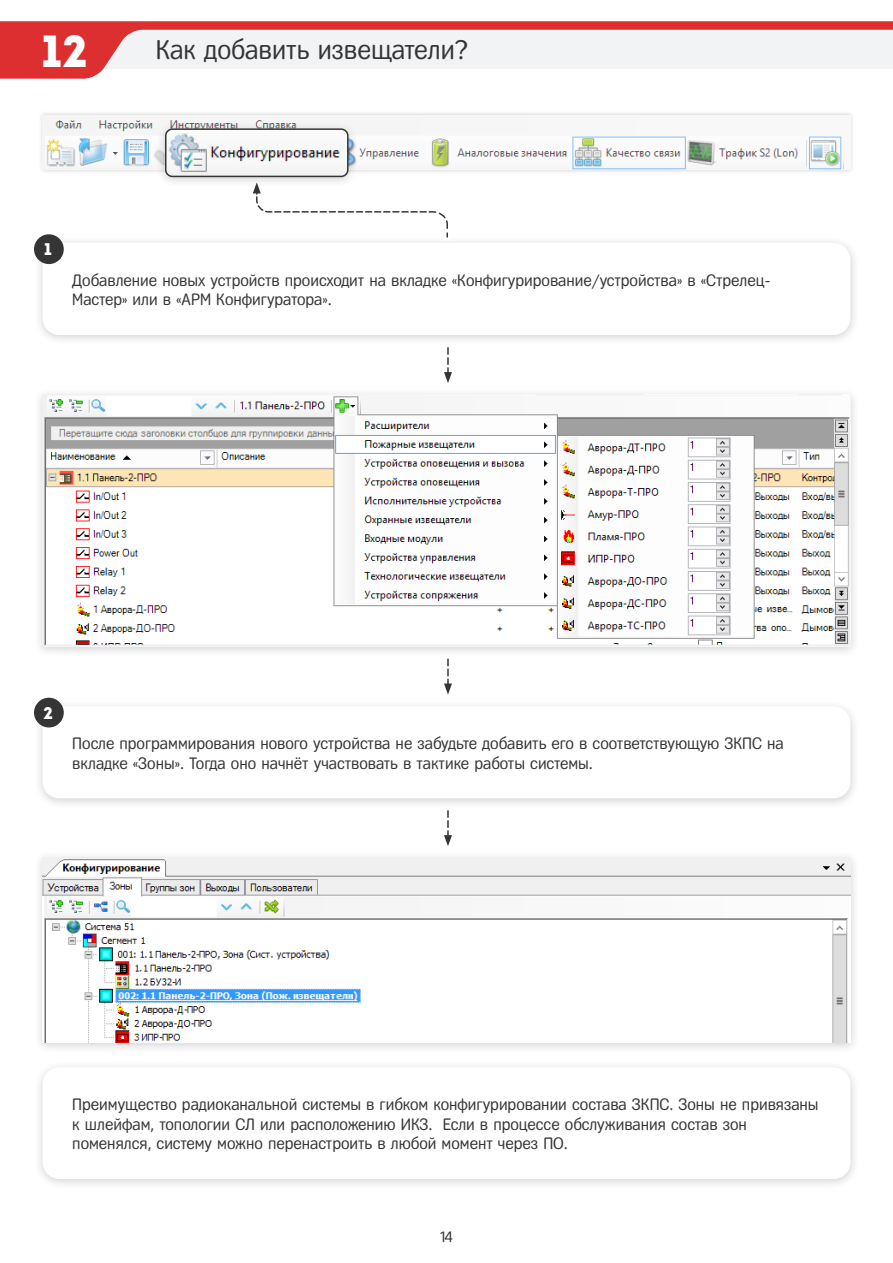
<style>
.page{position:relative;width:893px;height:1263px;background:#fff}
.page>*{position:absolute;margin:0;border:0;box-sizing:border-box;transform-origin:0 0}
.номер_раздела{font:45px "Intro";color:#fff}
.t1{font:27px "Fregat";color:#363536}
.цифра_в_кружке{font:16.8px "Intro";color:#fff}
.Текст_по_левому_краю{font:16.5px/19.5px "Fregat";color:#363536}
.t2{font:15px "Fregat";color:#363536}
</style>
<div class="page">
<svg style="left:0;top:21px;width:893px;height:58px;fill:#f2f3f4"></svg>
<div style="left:34px;top:388px;width:826px;height:270px;background:#231f20;opacity:.2"></div>
<img style="left:43px;top:395px;width:807px;height:252px">
<div style="left:34px;top:236px;width:826px;height:110px;background:#231f20;opacity:.2"></div>
<div style="left:43px;top:243px;width:807px;height:92px;background:#fff;border-radius:17px"></div>
<div style="left:34px;top:699px;width:826px;height:110px;background:#231f20;opacity:.2"></div>
<div style="left:43px;top:706px;width:807px;height:92px;background:#fff;border-radius:17px"></div>
<div style="left:34px;top:1060px;width:826px;height:130px;background:#231f20;opacity:.2"></div>
<div style="left:43px;top:1067px;width:807px;height:112px;background:#fff;border-radius:17px"></div>
<div style="left:250px;top:180px;width:201px;height:61px;background:#fff"></div>
<svg style="left:253px;top:189px;width:195px;height:49px"></svg>
<div style="left:441px;top:344px;width:14px;height:42px;background:#fff"></div>
<svg style="left:444px;top:348px;width:8px;height:35px"></svg>
<div style="left:441px;top:807px;width:14px;height:42px;background:#fff"></div>
<svg style="left:444px;top:811px;width:8px;height:35px"></svg>
<div style="left:441px;top:655px;width:14px;height:42px;background:#fff"></div>
<svg style="left:444px;top:659px;width:8px;height:35px"></svg>
<div style="left:38px;top:110px;width:817px;height:64px;background:#231f20;opacity:.3"></div>
<img style="left:45px;top:120px;width:799px;height:50px">
<div style="left:156px;top:122px;width:201px;height:67px;background:#231f20;opacity:.2"></div>
<img style="left:166px;top:129px;width:182px;height:47px">
<div style="left:165px;top:128px;width:184px;height:49px;border:2px solid #363536;border-radius:7px"></div>
<div style="left:34px;top:851px;width:826px;height:203px;background:#231f20;opacity:.2"></div>
<img style="left:43px;top:858px;width:807px;height:184px">
<div style="left:34px;top:234px;width:30px;height:30px;background:#363536;border-radius:50%"></div>
<div style="left:34px;top:698px;width:30px;height:29px;background:#363536;border-radius:50%"></div>
<p class="номер_раздела" style="left:43px;top:24px;width:46px">12</p>
<p class="t1" style="left:156px;top:35px;width:314px">Как добавить извещатели?</p>
<p class="цифра_в_кружке" style="left:45px;top:239px;width:9px">1</p>
<p class="Текст_по_левому_краю" style="left:72px;top:270px;width:700px">Добавление новых устройств происходит на вкладке «Конфигурирование/устройства» в «Стрелец-<br>Мастер» или в «АРМ Конфигуратора».</p>
<p class="цифра_в_кружке" style="left:44px;top:702px;width:11px">2</p>
<p class="Текст_по_левому_краю" style="left:72px;top:734px;width:713px">После программирования нового устройства не забудьте добавить его в соответствующую ЗКПС на вкладке «Зоны». Тогда оно начнёт участвовать в тактике работы системы.</p>
<p class="Текст_по_левому_краю" style="left:72px;top:1095px;width:748px">Преимущество радиоканальной системы в гибком конфигурировании состава ЗКПС. Зоны не привязаны к шлейфам, топологии СЛ или расположению ИКЗ. Если в процессе обслуживания состав зон поменялся, систему можно перенастроить в любой момент через ПО.</p>
<p class="t2" style="left:440px;top:1228px;width:14px">14</p>
</div>
